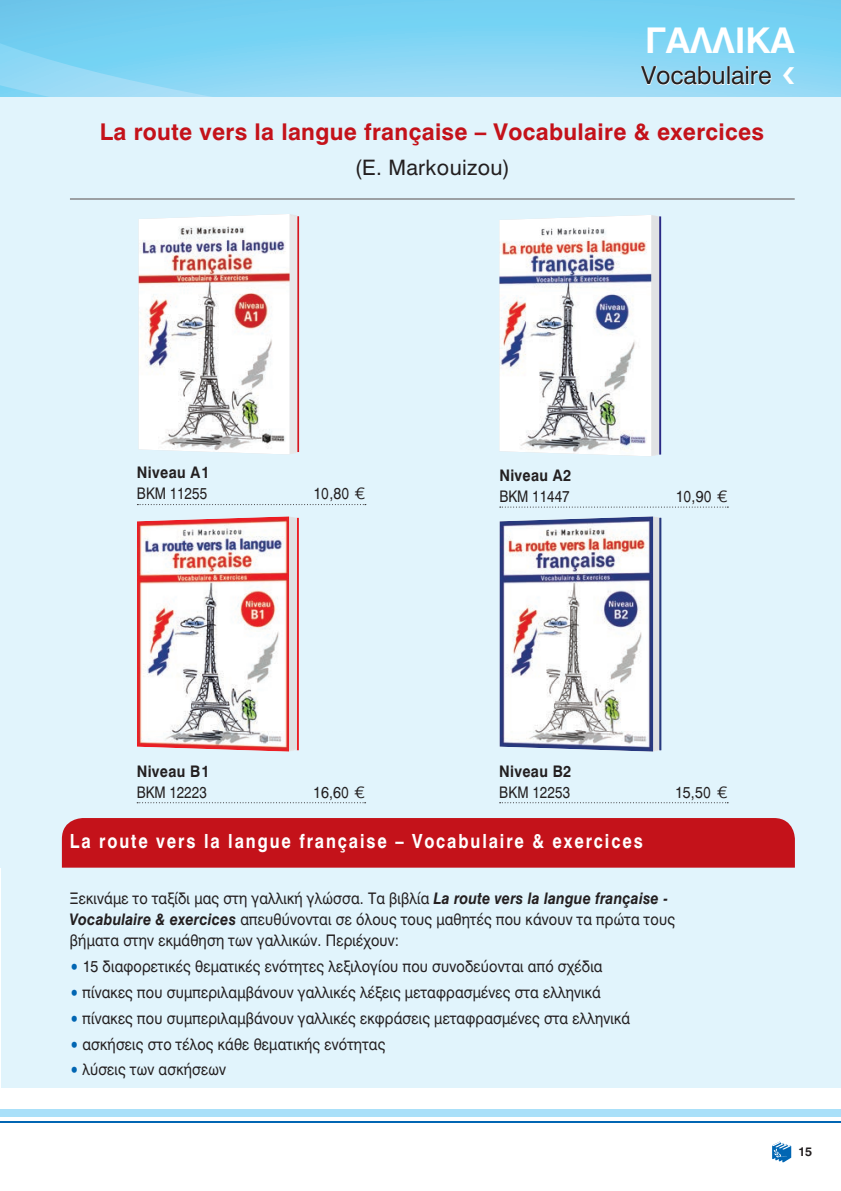
<style>
.page{position:relative;width:841px;height:1191px;background:#fff}
.page>*{position:absolute;margin:0;border:0;box-sizing:border-box;transform-origin:0 0}
.t1{font:35px "UB Helvetica Bold";color:#fff}
.t2{font:24.5px "UB Helvetica";letter-spacing:-.005em;color:#231f20}
.t3{font:22.75px "UB Helvetica Bold";letter-spacing:.015em;color:#c4121a}
.t4{font:21px "UB Helvetica";letter-spacing:.015em;color:#231f20}
.t5{font:19.25px "UB Helvetica Bold";letter-spacing:.115em;color:#fff;scale:.85 1}
.t6{font:15.75px/21px "UB Helvetica";letter-spacing:.01em;color:#231f20;scale:.9 1}
.t7{font:15.75px "UB Helvetica Bold";letter-spacing:.025em;color:#231f20;scale:.9 1}
.t8{font:15.75px "UB Helvetica";letter-spacing:.01em;color:#231f20;scale:.85 1}
.t9{font:12.25px "UB Helvetica Bold";color:#231f20}
.s1{font-family:"CF Eurofont"}
.s2{font-family:"UB Helvetica Bold";font-style:italic}
.s3{font-size:14px;color:#0166b3}
</style>
<div class="page">
<div style="left:0;top:0;width:840px;height:97px;background:linear-gradient(to bottom,#6acef2,#9edcf7)"></div>
<svg style="left:772px;top:1141px;width:19px;height:22px"></svg>
<div style="left:0;top:1109px;width:840px;height:7px;background:#aae0f9"></div>
<hr style="left:0;top:1121px;width:840px;height:2px;background:#0166b3">
<hr style="left:0;top:97px;width:1px;height:770px;background:#e1f4fc">
<svg style="left:640px;top:66px;width:131px;height:20px;background:#b1e3f7"></svg>
<div style="left:1px;top:97px;width:839px;height:990px;background:#e1f4fc"></div>
<div style="left:62px;top:818px;width:732px;height:49px;background:#c4121a"></div>
<svg style="left:137px;top:504px;width:229px;height:1px"></svg>
<hr style="left:297px;top:216px;width:2px;height:236px;background:#d7171f">
<div style="left:290px;top:214px;width:7px;height:240px;background:#e7e8e9"></div>
<img style="left:138px;top:214px;width:152px;height:240px">
<svg style="left:499px;top:507px;width:229px;height:1px"></svg>
<hr style="left:659px;top:216px;width:2px;height:238px;background:#2a2a86">
<div style="left:651px;top:215px;width:8px;height:241px;background:#e1e2e4"></div>
<img style="left:499px;top:215px;width:152px;height:241px">
<svg style="left:137px;top:802px;width:228px;height:1px"></svg>
<hr style="left:297px;top:518px;width:2px;height:232px;background:#ee1d23">
<svg style="left:289px;top:516px;width:8px;height:235px;background:#dfdee0"></svg>
<img style="left:137px;top:516px;width:152px;height:235px">
<svg style="left:499px;top:802px;width:229px;height:1px"></svg>
<svg style="left:653px;top:516px;width:8px;height:236px"></svg>
<img style="left:499px;top:516px;width:154px;height:236px">
<hr style="left:659px;top:518px;width:2px;height:232px;background:#26397f">
<hr style="left:70px;top:198px;width:724px;height:2px;background:#939598">
<svg style="left:0;top:0;width:214px;height:97px;background:#7dd1f2"></svg>
<svg style="left:783px;top:67px;width:11px;height:17px"></svg>
<h1 class="t1" style="left:645px;top:19px;width:44px">Γαλλικα</h1>
<h2 class="t2" style="left:641px;top:61px;width:132px">Vocabulaire</h2>
<h3 class="t3" style="left:100px;top:118px;width:665px">La route vers la langue française – Vocabulaire &amp; exercices</h3>
<h3 class="t4" style="left:354px;top:155px;width:157px">(E. Markouizou)</h3>
<p class="t7" style="left:137px;top:463px;width:81px">Niveau A1</p>
<p class="t8" style="left:137px;top:484px;width:84px">ΒΚΜ 11255</p>
<p class="t6" style="left:313px;top:483px;width:59px">10,80 <span class="s1">Ρ</span></p>
<p class="t7" style="left:137px;top:761px;width:82px">Niveau B1</p>
<p class="t8" style="left:137px;top:782px;width:84px">ΒΚΜ 12223</p>
<p class="t6" style="left:313px;top:781px;width:59px">16,60 <span class="s1">Ρ</span></p>
<p class="t7" style="left:499px;top:465px;width:81px">Niveau A2</p>
<p class="t8" style="left:499px;top:486px;width:84px">ΒΚΜ 11447</p>
<p class="t6" style="left:675px;top:485px;width:60px">10,90 <span class="s1">Ρ</span></p>
<p class="t7" style="left:499px;top:761px;width:82px">Niveau B2</p>
<p class="t8" style="left:499px;top:782px;width:85px">ΒΚΜ 12253</p>
<p class="t6" style="left:674px;top:781px;width:60px">15,50 <span class="s1">Ρ</span></p>
<p class="t5" style="left:70px;top:829px;width:675px">La route vers la langue française – Vocabulaire &amp; exercices</p>
<p class="t6" style="left:70px;top:887px;width:673px">Ξεκινάμε το ταξίδι μας στη γαλλική γλώσσα. Τα βιβλία <span class="s2">La route vers la langue française -<br>Vocabulaire &amp; exercices</span> απευθύνονται σε όλους τους μαθητές που κάνουν τα πρώτα τους βήματα στην εκμάθηση των γαλλικών. Περιέχουν:</p>
<p class="t6" style="left:70px;top:955px;width:593px"><span class="s3">•</span> 15 διαφορετικές θεματικές ενότητες λεξιλογίου που συνοδεύονται από σχέδια</p>
<p class="t6" style="left:70px;top:981px;width:591px"><span class="s3">•</span> πίνακες που συμπεριλαμβάνουν γαλλικές λέξεις μεταφρασμένες στα ελληνικά</p>
<p class="t6" style="left:70px;top:1007px;width:624px"><span class="s3">•</span> πίνακες που συμπεριλαμβάνουν γαλλικές εκφράσεις μεταφρασμένες στα ελληνικά</p>
<p class="t6" style="left:70px;top:1033px;width:352px"><span class="s3">•</span> ασκήσεις στο τέλος κάθε θεματικής ενότητας</p>
<p class="t6" style="left:70px;top:1059px;width:175px"><span class="s3">•</span> λύσεις των ασκήσεων</p>
<p class="t9" style="left:797px;top:1144px;width:16px">15</p>
</div>
